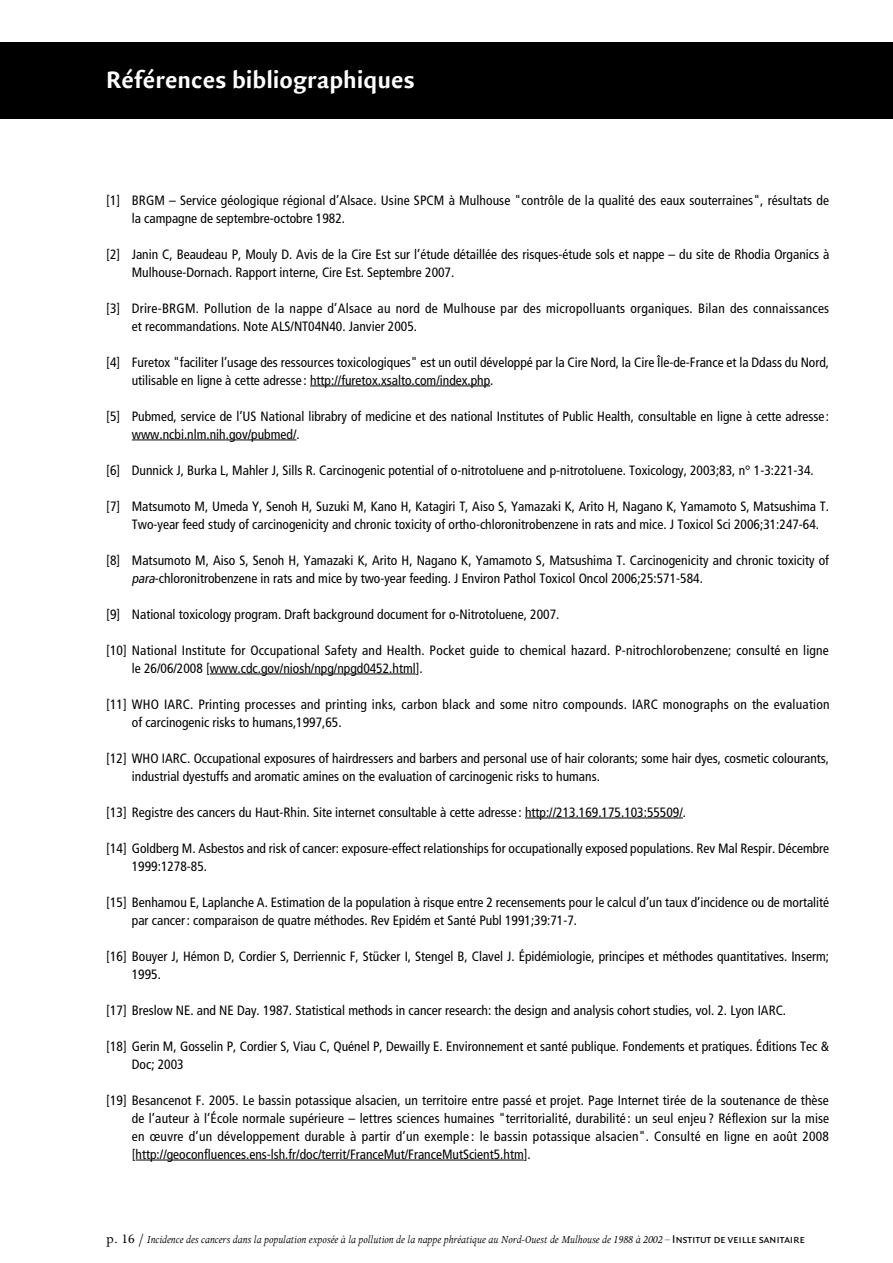
<style>
.page{position:relative;width:893px;height:1263px;background:#fff}
.page>*{position:absolute;margin:0;border:0;box-sizing:border-box;transform-origin:0 0}
.t1{font:700 25.5px "Quadraat Sans";color:#fff}
.t2{font:condensed 13.5px/18px "Frutiger LT Std";color:#000}
.t3{font:condensed 13.5px/18px "Frutiger LT Std";letter-spacing:.02em;color:#000}
.t4{font:italic 12px "Apollo";color:#000;scale:.85 1}
.s1{font-style:italic}
.s2{font-style:normal;font-size:14.25px}
.s3{font-style:normal}
.s4{font-family:"Quadraat Sans Caps";font-style:normal}
</style>
<div class="page">
<div style="left:0;top:43px;width:893px;height:76px;background:#000"></div>
<hr style="left:310px;top:386px;width:180px;height:1px;background:#000">
<hr style="left:132px;top:440px;width:164px;height:1px;background:#000">
<hr style="left:210px;top:674px;width:206px;height:1px;background:#000">
<hr style="left:525px;top:818px;width:158px;height:1px;background:#000">
<hr style="left:136px;top:1160px;width:388px;height:1px;background:#000">
<h1 class="t1" style="left:106px;top:65px;width:310px">Références bibliographiques</h1>
<p class="t2" style="left:132px;top:191px;width:699px;text-indent:-26px">[1] BRGM – Service géologique régional d’Alsace. Usine SPCM à Mulhouse "contrôle de la qualité des eaux souterraines", résultats de la campagne de septembre-octobre 1982.</p>
<p class="t2" style="left:132px;top:245px;width:699px;text-indent:-26px">[2] Janin C, Beaudeau P, Mouly D. Avis de la Cire Est sur l’étude détaillée des risques-étude sols et nappe – du site de Rhodia Organics à<br>Mulhouse-Dornach. Rapport interne, Cire Est. Septembre 2007.</p>
<p class="t3" style="left:132px;top:299px;width:699px;text-indent:-26px">[3] Drire-BRGM. Pollution de la nappe d’Alsace au nord de Mulhouse par des micropolluants organiques. Bilan des connaissances et recommandations. Note ALS/NT04N40. Janvier 2005.</p>
<p class="t2" style="left:132px;top:353px;width:699px;text-indent:-26px">[4] Furetox "faciliter l’usage des ressources toxicologiques" est un outil développé par la Cire Nord, la Cire Île-de-France et la Ddass du Nord, utilisable en ligne à cette adresse : http://furetox.xsalto.com/index.php.</p>
<p class="t2" style="left:132px;top:407px;width:699px;text-indent:-26px">[5] Pubmed, service de l’US National librabry of medicine et des national Institutes of Public Health, consultable en ligne à cette adresse : www.ncbi.nlm.nih.gov/pubmed/.</p>
<p class="t2" style="left:106px;top:461px;width:709px">[6] Dunnick J, Burka L, Mahler J, Sills R. Carcinogenic potential of o-nitrotoluene and p-nitrotoluene. Toxicology, 2003;83, n° 1-3:221-34.</p>
<p class="t2" style="left:132px;top:497px;width:699px;text-indent:-26px">[7] Matsumoto M, Umeda Y, Senoh H, Suzuki M, Kano H, Katagiri T, Aiso S, Yamazaki K, Arito H, Nagano K, Yamamoto S, Matsushima T.<br>Two-year feed study of carcinogenicity and chronic toxicity of ortho-chloronitrobenzene in rats and mice. J Toxicol Sci 2006;31:247-64.</p>
<p class="t2" style="left:132px;top:551px;width:699px;text-indent:-26px">[8] Matsumoto M, Aiso S, Senoh H, Yamazaki K, Arito H, Nagano K, Yamamoto S, Matsushima T. Carcinogenicity and chronic toxicity of <span class="s1">para</span>-chloronitrobenzene in rats and mice by two-year feeding. J Environ Pathol Toxicol Oncol 2006;25:571-584.</p>
<p class="t2" style="left:106px;top:605px;width:455px">[9] National toxicology program. Draft background document for o-Nitrotoluene, 2007.</p>
<p class="t2" style="left:132px;top:641px;width:699px;text-indent:-26px">[10] National Institute for Occupational Safety and Health. Pocket guide to chemical hazard. P-nitrochlorobenzene; consulté en ligne le 26/06/2008 [www.cdc.gov/niosh/npg/npgd0452.html].</p>
<p class="t2" style="left:132px;top:695px;width:699px;text-indent:-26px">[11] WHO IARC. Printing processes and printing inks, carbon black and some nitro compounds. IARC monographs on the evaluation of carcinogenic risks to humans,1997,65.</p>
<p class="t2" style="left:132px;top:749px;width:699px;text-indent:-26px">[12] WHO IARC. Occupational exposures of hairdressers and barbers and personal use of hair colorants; some hair dyes, cosmetic colourants, industrial dyestuffs and aromatic amines on the evaluation of carcinogenic risks to humans.</p>
<p class="t2" style="left:106px;top:803px;width:581px">[13] Registre des cancers du Haut-Rhin. Site internet consultable à cette adresse : http://213.169.175.103:55509/.</p>
<p class="t2" style="left:132px;top:839px;width:699px;text-indent:-26px">[14] Goldberg M. Asbestos and risk of cancer: exposure-effect relationships for occupationally exposed populations. Rev Mal Respir. Décembre<br>1999:1278-85.</p>
<p class="t2" style="left:132px;top:893px;width:699px;text-indent:-26px">[15] Benhamou E, Laplanche A. Estimation de la population à risque entre 2 recensements pour le calcul d’un taux d’incidence ou de mortalité par cancer : comparaison de quatre méthodes. Rev Epidém et Santé Publ 1991;39:71-7.</p>
<p class="t2" style="left:132px;top:947px;width:699px;text-indent:-26px">[16] Bouyer J, Hémon D, Cordier S, Derriennic F, Stücker I, Stengel B, Clavel J. Épidémiologie, principes et méthodes quantitatives. Inserm;<br>1995.</p>
<p class="t2" style="left:106px;top:1001px;width:681px">[17] Breslow NE. and NE Day. 1987. Statistical methods in cancer research: the design and analysis cohort studies, vol. 2. Lyon IARC.</p>
<p class="t2" style="left:132px;top:1037px;width:699px;text-indent:-26px">[18] Gerin M, Gosselin P, Cordier S, Viau C, Quénel P, Dewailly E. Environnement et santé publique. Fondements et pratiques. Éditions Tec &amp;<br>Doc; 2003</p>
<p class="t2" style="left:132px;top:1091px;width:699px;text-align:justify;text-indent:-26px">[19] Besancenot F. 2005. Le bassin potassique alsacien, un territoire entre passé et projet. Page Internet tirée de la soutenance de thèse de l’auteur à l’École normale supérieure – lettres sciences humaines "territorialité, durabilité: un seul enjeu ? Réflexion sur la mise en œuvre d’un développement durable à partir d’un exemple : le bassin potassique alsacien". Consulté en ligne en août 2008 [http://geoconfluences.ens-lsh.fr/doc/territ/FranceMut/FranceMutScient5.htm].</p>
<p class="t4" style="left:106px;top:1233px;width:824px"><span class="s2">p. 16 /</span> Incidence des cancers dans la population exposée à la pollution de la nappe phréatique au Nord-Ouest de Mulhouse de 1988 à 2002 <span class="s3">–</span> <span class="s4">Institut de veille sanitaire</span></p>
</div>
